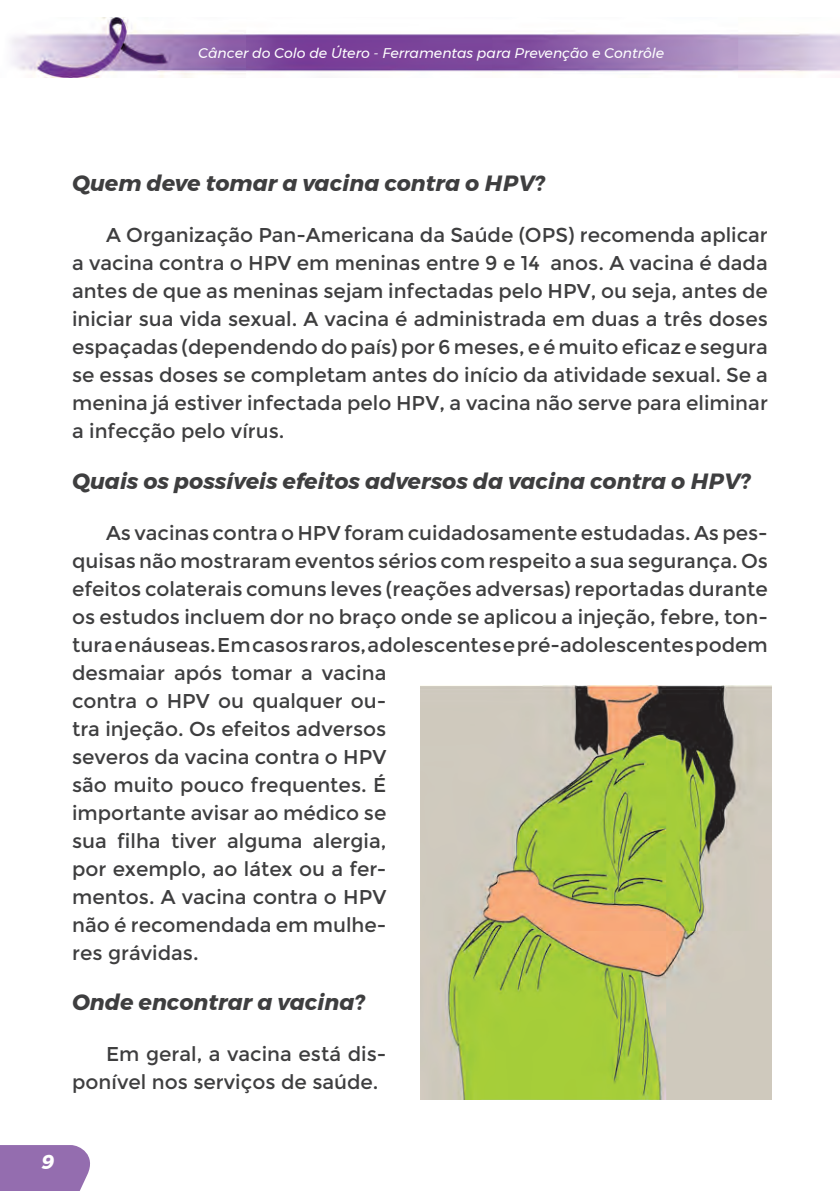
<style>
.page{position:relative;width:840px;height:1191px;background:#fff}
.page>*{position:absolute;margin:0;border:0;box-sizing:border-box;transform-origin:0 0}
.t1{font:italic 700 22px "Montserrat";color:#3e3e3f}
.t2{font:20px/28px "Montserrat";color:#3e3e3f}
.t3{font:italic 700 20px "Montserrat";color:#fff}
.t4{font:italic 14px "Montserrat";color:#fff}
</style>
<div class="page">
<div style="left:0;top:1145px;width:90px;height:46px;background:#946daf"></div>
<img style="left:11px;top:17px;width:828px;height:60px">
<img style="left:420px;top:685px;width:351px;height:414px">
<p class="t4" style="left:198px;top:42px;width:467px">Câncer do Colo de Útero - Ferramentas para Prevenção e Contrôle</p>
<p class="t1" style="left:72px;top:166px;width:474px">Quem deve tomar a vacina contra o HPV?</p>
<p class="t2" style="left:72px;top:221px;width:697px;text-align:justify;text-indent:34px">A Organização Pan-Americana da Saúde (OPS) recomenda aplicar a vacina contra o HPV em meninas entre 9 e 14 anos. A vacina é dada antes de que as meninas sejam infectadas pelo HPV, ou seja, antes de iniciar sua vida sexual. A vacina é administrada em duas a três doses espaçadas (dependendo do país) por 6 meses, e é muito eficaz e segura se essas doses se completam antes do início da atividade sexual. Se a menina já estiver infectada pelo HPV, a vacina não serve para eliminar a infecção pelo vírus.</p>
<p class="t1" style="left:72px;top:463px;width:679px">Quais os possíveis efeitos adversos da vacina contra o HPV?</p>
<p class="t2" style="left:72px;top:519px;width:697px;text-indent:34px">As vacinas contra o HPV foram cuidadosamente estudadas. As pes&shy;quisas não mostraram eventos sérios com respeito a sua segurança. Os efeitos colaterais comuns leves (reações adversas) reportadas durante os estudos incluem dor no braço onde se aplicou a injeção, febre, ton&shy;tura e náuseas. Em casos raros, adolescentes e pré-adolescentes podem desmaiar após tomar a vacina<br>contra o HPV ou qualquer ou-<br>tra injeção. Os efeitos adversos<br>severos da vacina contra o HPV<br>são muito pouco frequentes. É<br>importante avisar ao médico se<br>sua filha tiver alguma alergia,<br>por exemplo, ao látex ou a fer-<br>mentos. A vacina contra o HPV<br>não é recomendada em mulhe-<br>res grávidas.</p>
<p class="t1" style="left:72px;top:985px;width:294px">Onde encontrar a vacina?</p>
<p class="t2" style="left:72px;top:1040px;width:315px;text-indent:34px">Em geral, a vacina está dis&shy;ponível nos serviços de saúde.</p>
<p class="t3" style="left:41px;top:1146px;width:15px">9</p>
</div>
